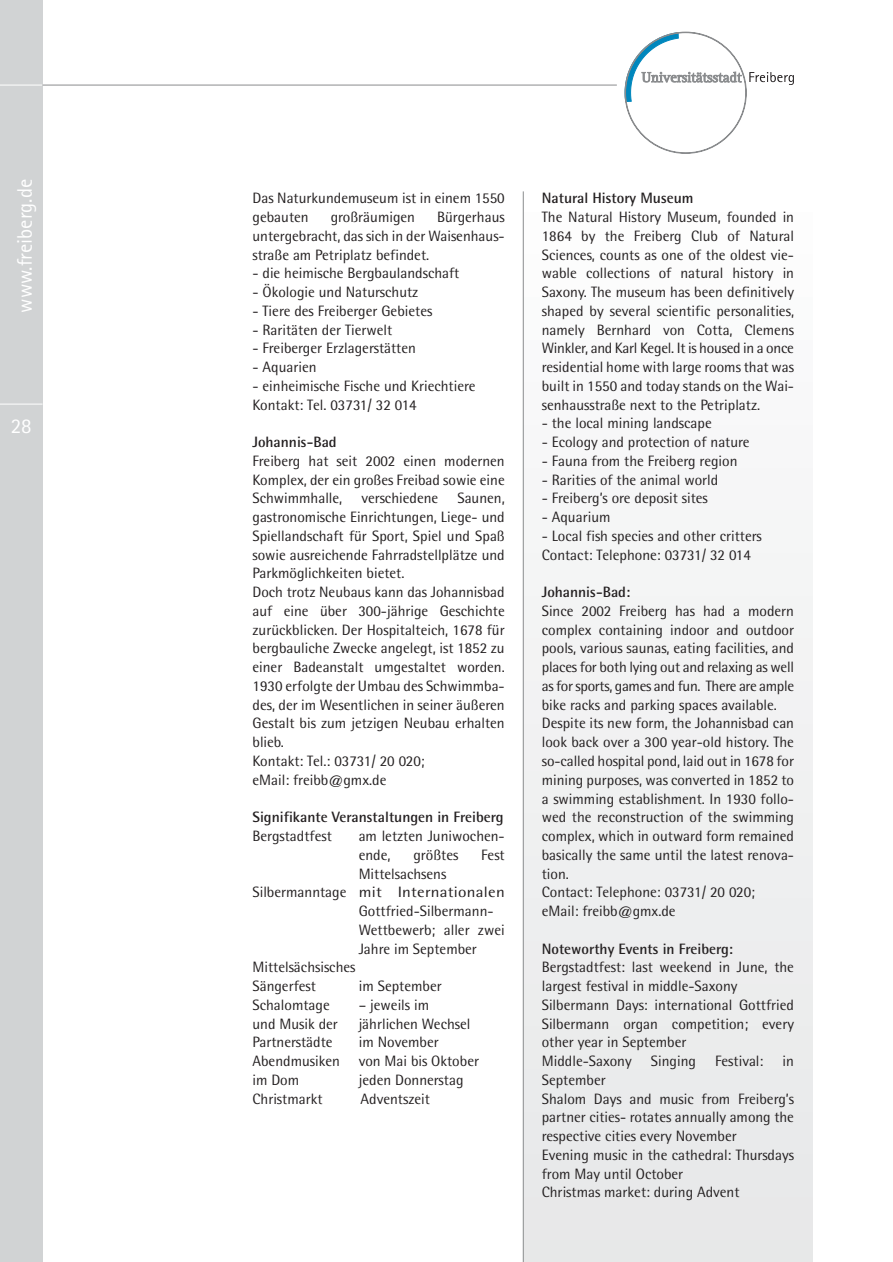
<style>
.page{position:relative;width:893px;height:1262px;background:#fff}
.page>*{position:absolute;margin:0;border:0;box-sizing:border-box;transform-origin:0 0}
.t1{font:21px "Rotis Sans Serif";color:#fff}
.t2{font:15px/18.8px "Rotis Semi Sans";color:#231f20}
.t3{font:700 15px "Rotis Semi Sans";color:#231f20}
</style>
<div class="page">
<div style="left:523px;top:191px;width:289px;height:1071px;background:#f1f1f2"></div>
<div style="left:0;top:0;width:43px;height:1262px;background:#d1d3d4"></div>
<hr style="left:0;top:404px;width:43px;height:1px;background:#fff">
<hr style="left:0;top:85px;width:43px;height:1px;background:#fff">
<hr style="left:43px;top:85px;width:574px;height:1px;background:#8a8c8e">
<svg style="left:624px;top:31px;width:169px;height:123px"></svg>
<hr style="left:523px;top:191px;width:1px;height:1071px;background:#8a8c8e">
<h1 class="t1" style="left:17px;top:312px;width:135px;rotate:-90deg">www.freiberg.de</h1>
<h1 class="t1" style="left:11px;top:418px;width:23px">28</h1>
<p class="t2" style="left:252px;top:190px;width:254px">Das Naturkundemuseum ist in einem 1550 gebauten</p>
<p class="t2" style="left:331px;top:209px;width:86px">großräumigen</p>
<p class="t2" style="left:252px;top:209px;width:254px;text-align:justify;text-indent:185px">Bürgerhaus untergebracht, das sich in der Waisenhaus&shy;straße am Petriplatz befindet.</p>
<p class="t2" style="left:252px;top:265px;width:208px">- die heimische Bergbaulandschaft</p>
<p class="t2" style="left:252px;top:284px;width:167px">- Ökologie und Naturschutz</p>
<p class="t2" style="left:252px;top:303px;width:181px">- Tiere des Freiberger Gebietes</p>
<p class="t2" style="left:252px;top:321px;width:141px">- Raritäten der Tierwelt</p>
<p class="t2" style="left:252px;top:340px;width:165px">- Freiberger Erzlagerstätten</p>
<p class="t2" style="left:252px;top:359px;width:66px">- Aquarien</p>
<p class="t2" style="left:252px;top:378px;width:224px">- einheimische Fische und Kriechtiere<br>Kontakt: Tel. 03731/ 32 014</p>
<p class="t3" style="left:252px;top:437px;width:86px">Johannis-Bad</p>
<p class="t2" style="left:252px;top:453px;width:254px;text-align:justify">Freiberg hat seit 2002 einen modernen Komplex, der ein großes Freibad sowie eine Schwimmhalle,</p>
<p class="t2" style="left:252px;top:490px;width:254px;text-indent:205px">Saunen, gastronomische Einrichtungen, Liege- und Spiellandschaft für Sport, Spiel und Spaß sowie ausreichende Fahrradstellplätze und Parkmöglichkeiten bietet.<br>Doch trotz Neubaus kann das Johannisbad auf eine über 300-jährige Geschichte zurückblicken. Der Hospitalteich, 1678 für bergbauliche Zwecke angelegt, ist 1852 zu einer Badeanstalt umgestaltet worden.<br>1930 erfolgte der Umbau des Schwimmba&shy;des, der im Wesentlichen in seiner äußeren Gestalt bis zum jetzigen Neubau erhalten blieb.<br>Kontakt: Tel.: 03731/ 20 020;<br>eMail: freibb@gmx.de</p>
<p class="t3" style="left:252px;top:812px;width:252px">Signifikante Veranstaltungen in Freiberg</p>
<p class="t2" style="left:252px;top:828px;width:81px">Bergstadtfest</p>
<p class="t2" style="left:358px;top:828px;width:148px">am letzten Juniwochen&shy;ende,</p>
<p class="t2" style="left:361px;top:490px;width:78px">verschiedene</p>
<p class="t2" style="left:413px;top:846px;width:46px">größtes</p>
<p class="t2" style="left:481px;top:846px;width:25px">Fest</p>
<p class="t2" style="left:358px;top:865px;width:89px">Mittelsachsens</p>
<p class="t2" style="left:252px;top:884px;width:254px">Silbermanntage mit Internationalen</p>
<p class="t2" style="left:358px;top:903px;width:136px">Gottfried-Silbermann-</p>
<p class="t2" style="left:358px;top:921px;width:147px">Wettbewerb; aller zwei</p>
<p class="t2" style="left:358px;top:940px;width:120px">Jahre im September</p>
<p class="t2" style="left:252px;top:959px;width:104px">Mittelsächsisches</p>
<p class="t2" style="left:252px;top:978px;width:65px">Sängerfest</p>
<p class="t2" style="left:359px;top:978px;width:84px">im September</p>
<p class="t2" style="left:252px;top:996px;width:79px">Schalomtage</p>
<p class="t2" style="left:359px;top:996px;width:72px">– jeweils im</p>
<p class="t2" style="left:252px;top:1015px;width:87px">und Musik der</p>
<p class="t2" style="left:358px;top:1015px;width:113px">jährlichen Wechsel</p>
<p class="t2" style="left:252px;top:1034px;width:82px">Partnerstädte</p>
<p class="t2" style="left:252px;top:1034px;width:228px;text-indent:106px">im November<br>Abendmusiken von Mai bis Oktober im Dom</p>
<p class="t2" style="left:359px;top:1071px;width:106px">jeden Donnerstag</p>
<p class="t2" style="left:252px;top:1090px;width:72px">Christmarkt</p>
<p class="t2" style="left:360px;top:1090px;width:71px">Adventszeit</p>
<p class="t3" style="left:541px;top:193px;width:153px">Natural History Museum</p>
<p class="t2" style="left:541px;top:209px;width:254px;text-align:justify">The Natural History Museum, founded in 1864 by the Freiberg Club of Natural Sciences, counts as one of the oldest vie&shy;wable collections of natural history in Saxony. The museum has been definitively shaped by several scientific personalities, namely Bernhard von Cotta, Clemens Winkler, and Karl Kegel. It is housed in a once residential home with large rooms that was built in 1550 and today stands on the Wai&shy;senhausstraße next to the Petriplatz.</p>
<p class="t2" style="left:541px;top:415px;width:171px">- the local mining landscape</p>
<p class="t2" style="left:541px;top:434px;width:209px">- Ecology and protection of nature</p>
<p class="t2" style="left:541px;top:453px;width:197px">- Fauna from the Freiberg region</p>
<p class="t2" style="left:541px;top:471px;width:178px">- Rarities of the animal world</p>
<p class="t2" style="left:541px;top:490px;width:167px">- Freiberg’s ore deposit sites</p>
<p class="t2" style="left:541px;top:509px;width:70px">- Aquarium</p>
<p class="t2" style="left:541px;top:528px;width:221px">- Local fish species and other critters<br>Contact: Telephone: 03731/ 32 014</p>
<p class="t3" style="left:541px;top:587px;width:90px">Johannis-Bad:</p>
<p class="t2" style="left:541px;top:603px;width:254px">Since 2002 Freiberg has had a modern complex containing indoor and outdoor pools, various saunas, eating facilities, and places for both lying out and relaxing as well as for sports, games and fun. There are ample bike racks and parking spaces available.<br>Despite its new form, the Johannisbad can look back over a 300 year-old history. The so-called hospital pond, laid out in 1678 for mining purposes, was converted in 1852 to a swimming establishment. In 1930 follo&shy;wed the reconstruction of the swimming complex, which in outward form remained basically the same until the latest renova&shy;tion.<br>Contact: Telephone: 03731/ 20 020; eMail: freibb@gmx.de</p>
<p class="t3" style="left:541px;top:943px;width:193px">Noteworthy Events in Freiberg:</p>
<p class="t2" style="left:541px;top:959px;width:254px">Bergstadtfest: last weekend in June, the largest festival in middle-Saxony<br>Silbermann Days: international Gottfried<br>Silbermann organ competition; every other year in September<br>Middle-Saxony</p>
<p class="t2" style="left:651px;top:1053px;width:47px">Singing</p>
<p class="t2" style="left:715px;top:1053px;width:50px">Festival:</p>
<p class="t2" style="left:782px;top:1053px;width:13px">in</p>
<p class="t2" style="left:541px;top:1071px;width:254px">September<br>Shalom Days and music from Freiberg’s partner cities- rotates annually among the respective cities every November<br>Evening music in the cathedral: Thursdays from May until October<br>Christmas market: during Advent</p>
</div>
